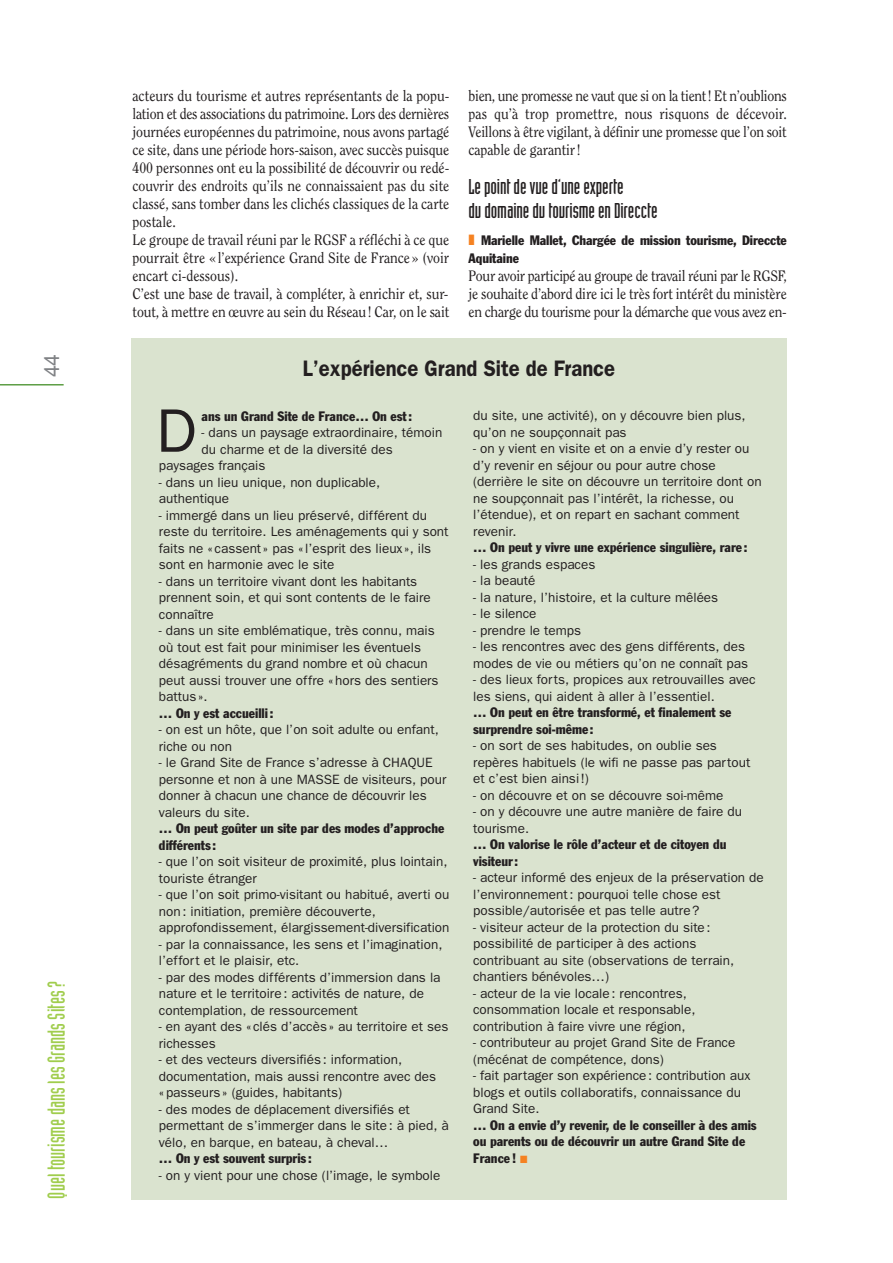
<style>
.page{position:relative;width:893px;height:1263px;background:#fff}
.page>*{position:absolute;margin:0;border:0;box-sizing:border-box;transform-origin:0 0}
.t1{font:61.65px "Franklin Gothic";color:#231f20}
.t2{font:24px "Industria Solid";color:#a0cd4d}
.t3{font:600 22.5px "Franklin Gothic";color:#231f20;scale:.9 1}
.t4{font:21px/24px "Industria Solid";letter-spacing:-.005em;color:#231f20;scale:1.05 1}
.t5{font:21px "Helvetica";color:#808285}
.t6{font:15px/18px "Clearface";letter-spacing:-.005em;color:#231f20;text-align:justify;scale:.92 1}
.t7{font:13.5px/16.5px "Franklin Gothic";color:#231f20}
.t8{font:condensed 13.5px/16.5px "Franklin Gothic";color:#231f20}
.s1{color:#f58222}
</style>
<div class="page">
<div style="left:131px;top:338px;width:655px;height:861px;background:#dae3cf"></div>
<hr style="left:0;top:384px;width:64px;height:2px;background:#5e9e45">
<h3 class="t5" style="left:44px;top:377px;width:25px;rotate:-90deg">44</h3>
<h2 class="t2" style="left:48px;top:1199px;width:219px;rotate:-90deg">Quel tourisme dans les Grands Sites ?</h2>
<p class="t6" style="left:132px;top:88px;width:346px;text-align:left">acteurs du tourisme et autres représentants de la popu&shy;lation et des associations du patrimoine. Lors des dernières journées européennes du patrimoine, nous avons partagé ce site, dans une période hors-saison, avec succès puisque 400 personnes ont eu la possibilité de découvrir ou redé&shy;couvrir des endroits qu’ils ne connaissaient pas du site classé, sans tomber dans les clichés classiques de la carte postale.<br>Le groupe de travail réuni par le RGSF a réfléchi à ce que pourrait être « l’expérience Grand Site de France » (voir encart ci-dessous).<br>C’est une base de travail, à compléter, à enrichir et, sur&shy;tout, à mettre en œuvre au sein du Réseau! Car, on le sait</p>
<p class="t6" style="left:468px;top:88px;width:347px">bien, une promesse ne vaut que si on la tient! Et n’oublions pas qu’à trop promettre, nous risquons de décevoir.<br>Veillons à être vigilant, à définir une promesse que l’on soit capable de garantir!</p>
<h3 class="t4" style="left:468px;top:176px;width:182px">Le point de vue d’une experte<br>du domaine du tourisme en Direccte</h3>
<p class="t8" style="left:468px;top:232px;width:320px;line-height:18px"><span class="s1">❚</span> Marielle Mallet, Chargée de mission tourisme, Direccte<br>Aquitaine</p>
<p class="t6" style="left:468px;top:268px;width:347px">Pour avoir participé au groupe de travail réuni par le RGSF, je souhaite d’abord dire ici le très fort intérêt du ministère en charge du tourisme pour la démarche que vous avez en-</p>
<h3 class="t3" style="left:303px;top:361px;width:348px">L’expérience Grand Site de France</h3>
<p class="t8" style="left:201px;top:409px;width:212px">ans un Grand Site de France… On est:</p>
<p class="t7" style="left:201px;top:425px;width:242px">- dans un paysage extraordinaire, témoin</p>
<p class="t7" style="left:201px;top:442px;width:193px">du charme et de la diversité des</p>
<p class="t7" style="left:159px;top:458px;width:108px">paysages français</p>
<p class="t7" style="left:159px;top:475px;width:223px">- dans un lieu unique, non duplicable, authentique</p>
<p class="t7" style="left:159px;top:508px;width:291px">- immergé dans un lieu préservé, différent du reste du territoire. Les aménagements qui y sont faits ne «cassent» pas «l’esprit des lieux», ils sont en harmonie avec le site</p>
<p class="t7" style="left:159px;top:574px;width:273px">- dans un territoire vivant dont les habitants prennent soin, et qui sont contents de le faire connaître</p>
<p class="t7" style="left:159px;top:623px;width:281px">- dans un site emblématique, très connu, mais où tout est fait pour minimiser les éventuels désagréments du grand nombre et où chacun peut aussi trouver une offre «hors des sentiers battus».</p>
<p class="t8" style="left:159px;top:706px;width:116px">… On y est accueilli:</p>
<p class="t7" style="left:159px;top:722px;width:281px">- on est un hôte, que l’on soit adulte ou enfant, riche ou non</p>
<p class="t7" style="left:159px;top:755px;width:289px">- le Grand Site de France s’adresse à CHAQUE personne et non à une MASSE de visiteurs, pour donner à chacun une chance de découvrir les valeurs du site.</p>
<p class="t8" style="left:159px;top:821px;width:287px">… On peut goûter un site par des modes d’approche différents:</p>
<p class="t7" style="left:159px;top:854px;width:290px">- que l’on soit visiteur de proximité, plus lointain, touriste étranger</p>
<p class="t7" style="left:159px;top:887px;width:292px">- que l’on soit primo-visitant ou habitué, averti ou non: initiation, première découverte, approfondissement, élargissement-diversification</p>
<p class="t7" style="left:159px;top:937px;width:285px">- par la connaissance, les sens et l’imagination, l’effort et le plaisir, etc.</p>
<p class="t7" style="left:159px;top:970px;width:283px">- par des modes différents d’immersion dans la nature et le territoire: activités de nature, de contemplation, de ressourcement</p>
<p class="t7" style="left:159px;top:1019px;width:291px">- en ayant des «clés d’accès» au territoire et ses richesses</p>
<p class="t7" style="left:159px;top:1052px;width:279px">- et des vecteurs diversifiés: information, documentation, mais aussi rencontre avec des «passeurs» (guides, habitants)</p>
<p class="t7" style="left:159px;top:1102px;width:291px">- des modes de déplacement diversifiés et permettant de s’immerger dans le site: à pied, à vélo, en barque, en bateau, à cheval…</p>
<p class="t8" style="left:159px;top:1151px;width:154px">… On y est souvent surpris:</p>
<p class="t7" style="left:159px;top:1168px;width:283px">- on y vient pour une chose (l’image, le symbole</p>
<h1 class="t1" style="left:156px;top:409px;width:42px">D</h1>
<p class="t7" style="left:473px;top:409px;width:274px">du site, une activité), on y découvre bien plus, qu’on ne soupçonnait pas</p>
<p class="t7" style="left:473px;top:442px;width:290px">- on y vient en visite et on a envie d’y rester ou d’y revenir en séjour ou pour autre chose (derrière le site on découvre un territoire dont on ne soupçonnait pas l’intérêt, la richesse, ou l’étendue), et on repart en sachant comment revenir.</p>
<p class="t8" style="left:473px;top:540px;width:275px">… On peut y vivre une expérience singulière, rare:</p>
<p class="t7" style="left:473px;top:557px;width:124px">- les grands espaces</p>
<p class="t7" style="left:473px;top:574px;width:64px">- la beauté</p>
<p class="t7" style="left:473px;top:590px;width:246px">- la nature, l’histoire, et la culture mêlées</p>
<p class="t7" style="left:473px;top:607px;width:65px">- le silence</p>
<p class="t7" style="left:473px;top:623px;width:110px">- prendre le temps</p>
<p class="t7" style="left:473px;top:640px;width:276px">- les rencontres avec des gens différents, des modes de vie ou métiers qu’on ne connaît pas</p>
<p class="t7" style="left:473px;top:673px;width:284px">- des lieux forts, propices aux retrouvailles avec les siens, qui aident à aller à l’essentiel.</p>
<p class="t8" style="left:473px;top:705px;width:260px">… On peut en être transformé, et finalement se surprendre soi-même:</p>
<p class="t7" style="left:473px;top:739px;width:279px">- on sort de ses habitudes, on oublie ses repères habituels (le wifi ne passe pas partout et c’est bien ainsi!)</p>
<p class="t7" style="left:473px;top:788px;width:252px">- on découvre et on se découvre soi-même</p>
<p class="t7" style="left:473px;top:805px;width:270px">- on y découvre une autre manière de faire du tourisme.</p>
<p class="t8" style="left:473px;top:837px;width:255px">… On valorise le rôle d’acteur et de citoyen du visiteur:</p>
<p class="t7" style="left:473px;top:871px;width:292px">- acteur informé des enjeux de la préservation de l’environnement: pourquoi telle chose est possible/autorisée et pas telle autre?</p>
<p class="t7" style="left:473px;top:920px;width:262px">- visiteur acteur de la protection du site: possibilité de participer à des actions contribuant au site (observations de terrain, chantiers bénévoles…)</p>
<p class="t7" style="left:473px;top:986px;width:224px">- acteur de la vie locale: rencontres, consommation locale et responsable, contribution à faire vivre une région,</p>
<p class="t7" style="left:473px;top:1036px;width:264px">- contributeur au projet Grand Site de France (mécénat de compétence, dons)</p>
<p class="t7" style="left:473px;top:1069px;width:279px">- fait partager son expérience: contribution aux blogs et outils collaboratifs, connaissance du<br>Grand Site.</p>
<p class="t8" style="left:473px;top:1118px;width:285px">… On a envie d’y revenir, de le conseiller à des amis ou parents ou de découvrir un autre Grand Site de<br>France! <span class="s1">■</span></p>
</div>
